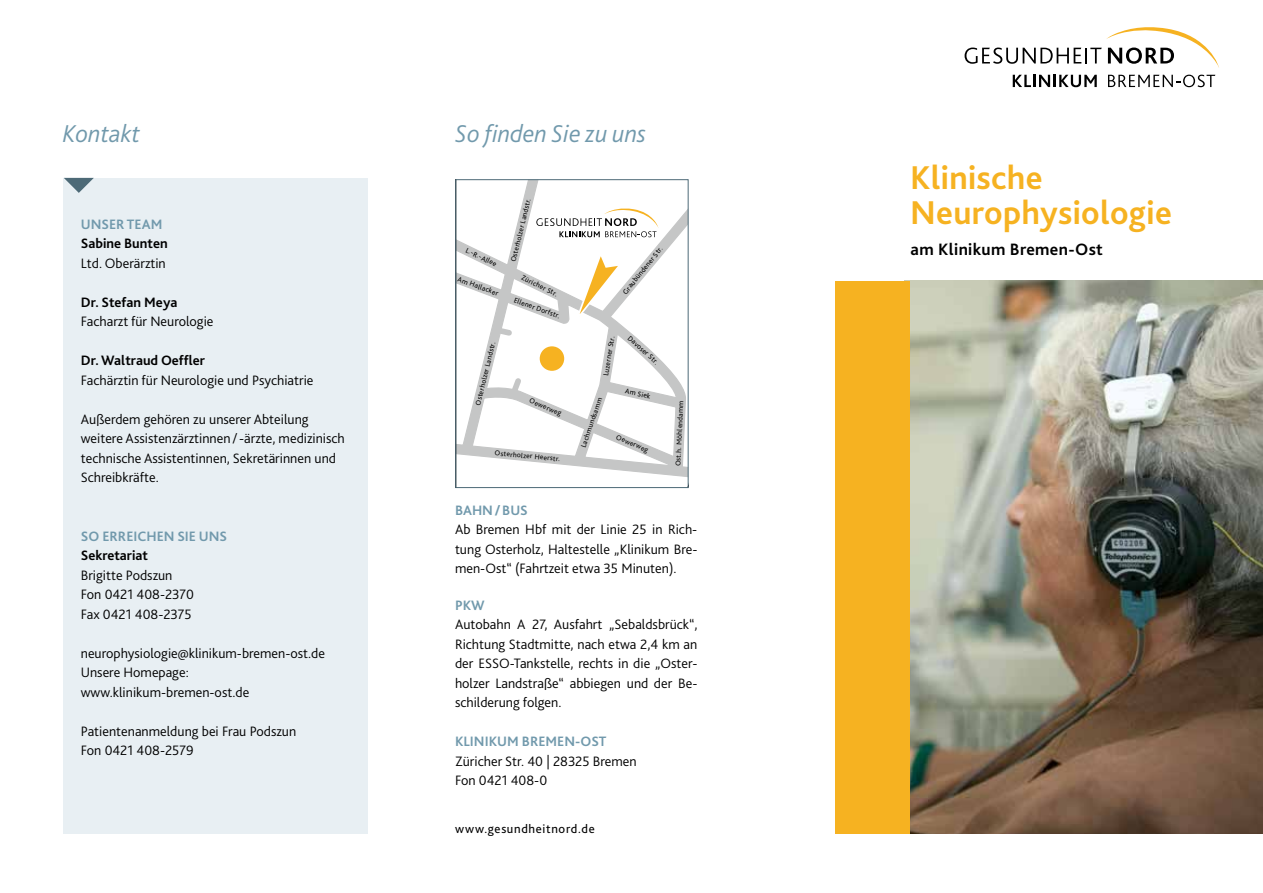
<style>
.page{position:relative;width:1263px;height:893px;background:#fff}
.page>*{position:absolute;margin:0;border:0;box-sizing:border-box;transform-origin:0 0}
.t1{font:700 34.5px/34.5px "Bliss 2";letter-spacing:.01em;color:#f6b221}
.t2{font:italic 300 25.5px "Bliss 2";color:#7199ac}
.t3{font:700 17.25px "Bliss 2";letter-spacing:.02em;color:#000}
.t4{font:300 14.25px/19.5px "Bliss 2";color:#000}
.t5{font:700 14.25px "Bliss 2";color:#7199ac}
.t6{font:700 14.25px "Bliss 2";color:#000}
.t7{font:12.75px "Bliss 2";letter-spacing:.05em;color:#000}
.t8{font:7.35px "Bliss 2";color:#000}
</style>
<div class="page">
<svg style="left:457px;top:181px;width:229px;height:296px"></svg>
<svg style="left:536px;top:207px;width:122px;height:30px"></svg>
<div style="left:455px;top:179px;width:233px;height:309px;border:1px solid #4d6a77"></div>
<img style="left:910px;top:281px;width:353px;height:552px">
<div style="left:836px;top:281px;width:74px;height:552px;background:#f6b221"></div>
<svg style="left:1013px;top:75px;width:84px;height:12px"></svg>
<svg style="left:1108px;top:75px;width:107px;height:12px"></svg>
<svg style="left:964px;top:27px;width:255px;height:41px"></svg>
<div style="left:64px;top:178px;width:304px;height:655px;background:#e8eff3"></div>
<svg style="left:64px;top:178px;width:30px;height:15px"></svg>
<h2 class="t2" style="left:63px;top:118px;width:79px">Kontakt</h2>
<h2 class="t2" style="left:455px;top:118px;width:192px">So finden Sie zu uns</h2>
<p class="t5" style="left:81px;top:215px;width:83px">UNSER TEAM</p>
<p class="t6" style="left:81px;top:235px;width:88px">Sabine Bunten</p>
<p class="t4" style="left:81px;top:253px;width:87px">Ltd. Oberärztin</p>
<p class="t6" style="left:81px;top:293px;width:98px">Dr. Stefan Meya</p>
<p class="t4" style="left:81px;top:311px;width:134px">Facharzt für Neurologie</p>
<p class="t6" style="left:81px;top:352px;width:126px">Dr. Waltraud Oeffler</p>
<p class="t4" style="left:81px;top:370px;width:234px">Fachärztin für Neurologie und Psychiatrie</p>
<p class="t4" style="left:81px;top:409px;width:266px">Außerdem gehören zu unserer Abteilung weitere Assistenzärztinnen/-ärzte, medizinisch technische Assistentinnen, Sekretärinnen und Schreibkräfte.</p>
<p class="t8" style="left:468px;top:246px;width:35px;rotate:26deg">L.-R.-Allee</p>
<p class="t8" style="left:459px;top:274px;width:44px;rotate:20deg">Am Hallacker</p>
<p class="t8" style="left:473px;top:404px;width:67px;rotate:-76deg">Osterholzer Landstr.</p>
<p class="t8" style="left:508px;top:261px;width:67px;rotate:-76deg">Osterholzer Landstr.</p>
<p class="t8" style="left:524px;top:273px;width:41px;rotate:26deg">Züricher Str.</p>
<p class="t8" style="left:516px;top:295px;width:50px;rotate:20deg">Ellener Dorfstr.</p>
<p class="t8" style="left:532px;top:396px;width:36px;rotate:23deg">Oewerweg</p>
<p class="t8" style="left:495px;top:448px;width:67px;rotate:6deg">Osterholzer Heerstr.</p>
<p class="t8" style="left:621px;top:290px;width:60px;rotate:-51deg">Graubündener Str.</p>
<p class="t8" style="left:632px;top:334px;width:40px;rotate:42deg">Davoser Str.</p>
<p class="t8" style="left:626px;top:386px;width:27px;rotate:12deg">Am Siek</p>
<p class="t8" style="left:601px;top:375px;width:42px;rotate:-81deg">Luzerner Str.</p>
<p class="t8" style="left:579px;top:445px;width:54px;rotate:-71deg">Lachmundsamm</p>
<p class="t8" style="left:618px;top:433px;width:36px;rotate:23deg">Oewerweg</p>
<p class="t8" style="left:673px;top:466px;width:67px;rotate:-87deg">Ost.h. Möhlendamm</p>
<p class="t5" style="left:81px;top:527px;width:148px">SO ERREICHEN SIE UNS</p>
<p class="t6" style="left:81px;top:546px;width:69px">Sekretariat</p>
<p class="t4" style="left:81px;top:565px;width:115px">Brigitte Podszun<br>Fon 0421 408-2370<br>Fax 0421 408-2375</p>
<p class="t4" style="left:81px;top:643px;width:246px">neurophysiologie@klinikum-bremen-ost.de<br>Unsere Homepage: www.klinikum-bremen-ost.de</p>
<p class="t4" style="left:81px;top:721px;width:217px">Patientenanmeldung bei Frau Podszun<br>Fon 0421 408-2579</p>
<p class="t5" style="left:455px;top:501px;width:74px">BAHN/BUS</p>
<p class="t4" style="left:455px;top:520px;width:244px;text-align:justify">Ab Bremen Hbf mit der Linie 25 in Rich&shy;tung Osterholz, Haltestelle „Klinikum Bre&shy;men-Ost“ (Fahrtzeit etwa 35 Minuten).</p>
<p class="t5" style="left:455px;top:596px;width:31px">PKW</p>
<p class="t4" style="left:455px;top:614px;width:244px;text-align:justify">Autobahn A 27, Ausfahrt „Sebaldsbrück“, Richtung Stadtmitte, nach etwa 2,4 km an der ESSO-Tankstelle, rechts in die „Oster&shy;holzer Landstraße“ abbiegen und der Be&shy;schilderung folgen.</p>
<p class="t5" style="left:455px;top:733px;width:153px">KLINIKUM BREMEN-OST</p>
<p class="t4" style="left:455px;top:751px;width:183px">Züricher Str. 40 | 28325 Bremen<br>Fon 0421 408-0</p>
<p class="t7" style="left:455px;top:821px;width:141px">www.gesundheitnord.de</p>
<h1 class="t1" style="left:910px;top:160px;width:263px">Klinische<br>Neurophysiologie</h1>
<p class="t3" style="left:911px;top:239px;width:194px">am Klinikum Bremen-Ost</p>
</div>
